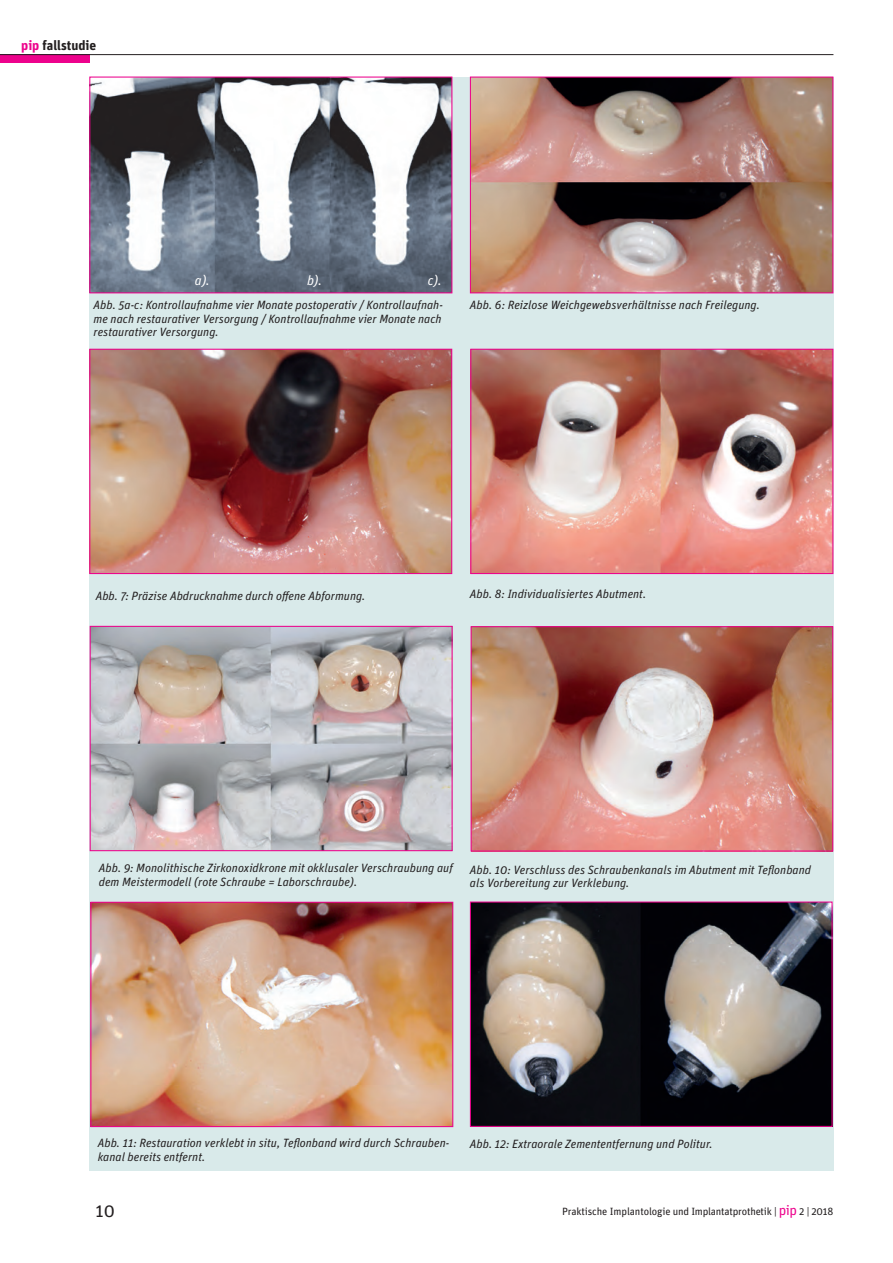
<style>
.page{position:relative;width:893px;height:1263px;background:#fff}
.page>*{position:absolute;margin:0;border:0;box-sizing:border-box;transform-origin:0 0}
.t1{font:18px "Unit OT";color:#231f20}
.t2{font:700 13.5px "Unit OT";color:#231f20}
.BUs{font:italic 13.5px "Unit OT";color:#fff}
.BUs-2{font:italic 12px/13.5px "Unit OT";color:#231f20}
.t3{font:10.5px "Unit OT";letter-spacing:-.02em;color:#231f20}
.s1{color:#ed028c}
.s2{font-size:14.1px;color:#ed028c}
</style>
<div class="page">
<div style="left:0;top:54px;width:89px;height:9px;background:#ed028c"></div>
<hr style="left:0;top:54px;width:833px;height:1px;background:#231f20">
<div style="left:89px;top:77px;width:744px;height:1093px;background:#d9eaea"></div>
<img style="left:91px;top:79px;width:359px;height:212px">
<div style="left:89px;top:77px;width:363px;height:216px;border:1px solid #ed028c"></div>
<img style="left:91px;top:351px;width:359px;height:221px">
<div style="left:89px;top:349px;width:363px;height:225px;border:1px solid #ed028c"></div>
<img style="left:472px;top:351px;width:359px;height:221px">
<div style="left:470px;top:349px;width:363px;height:225px;border:1px solid #ed028c"></div>
<img style="left:92px;top:628px;width:359px;height:221px">
<div style="left:90px;top:626px;width:363px;height:225px;border:1px solid #ed028c"></div>
<img style="left:473px;top:628px;width:358px;height:221px">
<div style="left:471px;top:626px;width:362px;height:225px;border:1px solid #ed028c"></div>
<img style="left:92px;top:904px;width:359px;height:221px">
<div style="left:90px;top:902px;width:363px;height:225px;border:1px solid #ed028c"></div>
<img style="left:472px;top:903px;width:359px;height:222px">
<div style="left:470px;top:901px;width:363px;height:226px;border:1px solid #ed028c"></div>
<img style="left:472px;top:79px;width:359px;height:212px">
<div style="left:470px;top:77px;width:363px;height:216px;border:1px solid #ed028c"></div>
<p class="t2" style="left:21px;top:37px;width:77px"><span class="s1">pip</span> fallstudie</p>
<p class="BUs" style="left:195px;top:272px;width:17px">a).</p>
<p class="BUs" style="left:307px;top:272px;width:17px">b).</p>
<p class="BUs" style="left:428px;top:273px;width:16px">c).</p>
<p class="BUs-2" style="left:94px;top:298px;width:351px;text-align:justify">Abb. 5a-c: Kontrollaufnahme vier Monate postoperativ / Kontrollaufnah&shy;me nach restaurativer Versorgung / Kontrollaufnahme vier Monate nach restaurativer Versorgung.</p>
<p class="BUs-2" style="left:470px;top:298px;width:292px">Abb. 6: Reizlose Weichgewebsverhältnisse nach Freilegung.</p>
<p class="BUs-2" style="left:96px;top:589px;width:271px">Abb. 7: Präzise Abdrucknahme durch offene Abformung.</p>
<p class="BUs-2" style="left:470px;top:588px;width:178px">Abb. 8: Individualisiertes Abutment.</p>
<p class="BUs-2" style="left:99px;top:861px;width:355px">Abb. 9: Monolithische Zirkonoxidkrone mit okklusaler Verschraubung auf dem Meistermodell (rote Schraube = Laborschraube).</p>
<p class="BUs-2" style="left:470px;top:863px;width:343px">Abb. 10: Verschluss des Schraubenkanals im Abutment mit Teflonband als Vorbereitung zur Verklebung.</p>
<p class="BUs-2" style="left:98px;top:1136px;width:353px">Abb. 11: Restauration verklebt in situ, Teflonband wird durch Schrauben&shy;kanal bereits entfernt.</p>
<p class="BUs-2" style="left:470px;top:1137px;width:244px">Abb. 12: Extraorale Zemententfernung und Politur.</p>
<h1 class="t1" style="left:96px;top:1200px;width:21px">10</h1>
<p class="t3" style="left:562px;top:1205px;width:273px">Praktische Implantologie und Implantatprothetik | <span class="s2">pip</span> 2 | 2018</p>
</div>
